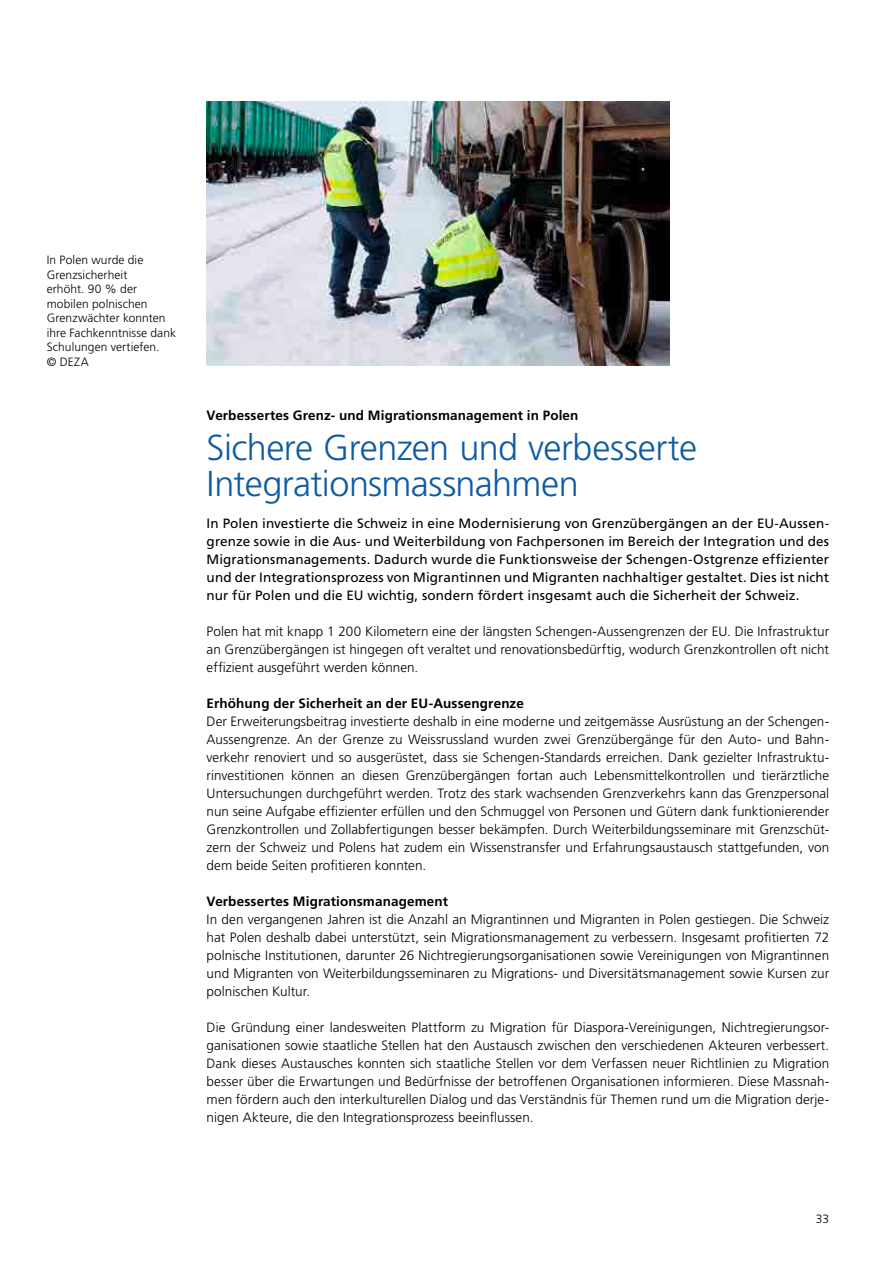
<style>
.page{position:relative;width:893px;height:1263px;background:#fff}
.page>*{position:absolute;margin:0;border:0;box-sizing:border-box;transform-origin:0 0}
.Titeli{font:300 36px/36px "Frutiger LT Pro";letter-spacing:-.015em;color:#0f5ba3}
.Lauftext{font:300 13.5px/18px "Frutiger LT Pro";letter-spacing:.005em;color:#000;text-align:justify}
.Lead{font:13.5px/18px "Frutiger LT Pro";letter-spacing:.01em;color:#000;text-align:justify}
.Lauftext_Titel{font:700 13.5px "Frutiger LT Pro";letter-spacing:.01em;color:#000}
.Vortiteli{font:700 13.5px "Frutiger LT Pro";letter-spacing:.01em;color:#000}
.Legende{font:300 12px/14.5px "Frutiger LT Pro";letter-spacing:.005em;color:#000}
</style>
<div class="page">
<img style="left:207px;top:102px;width:462px;height:264px">
<p class="Legende" style="left:47px;top:253px;width:131px">In Polen wurde die<br>Grenzsicherheit<br>erhöht. 90 % der mobilen polnischen<br>Grenzwächter konnten ihre Fachkenntnisse dank<br>Schulungen vertiefen.<br>© DEZA</p>
<p class="Vortiteli" style="left:207px;top:407px;width:373px">Verbessertes Grenz- und Migrationsmanagement in Polen</p>
<p class="Titeli" style="left:207px;top:430px;width:492px">Sichere Grenzen und verbesserte<br>Integrationsmassnahmen</p>
<p class="Lead" style="left:207px;top:514px;width:624px">In Polen investierte die Schweiz in eine Modernisierung von Grenzübergängen an der EU-Aussen&shy;grenze sowie in die Aus- und Weiterbildung von Fachpersonen im Bereich der Integration und des Migrationsmanagements. Dadurch wurde die Funktionsweise der Schengen-Ostgrenze effizienter und der Integrationsprozess von Migrantinnen und Migranten nachhaltiger gestaltet. Dies ist nicht nur für Polen und die EU wichtig, sondern fördert insgesamt auch die Sicherheit der Schweiz.</p>
<p class="Lauftext" style="left:207px;top:622px;width:624px">Polen hat mit knapp 1 200 Kilometern eine der längsten Schengen-Aussengrenzen der EU. Die Infrastruktur an Grenzübergängen ist hingegen oft veraltet und renovationsbedürftig, wodurch Grenzkontrollen oft nicht effizient ausgeführt werden können.</p>
<p class="Lauftext_Titel" style="left:207px;top:695px;width:319px">Erhöhung der Sicherheit an der EU-Aussengrenze</p>
<p class="Lauftext" style="left:207px;top:712px;width:624px">Der Erweiterungsbeitrag investierte deshalb in eine moderne und zeitgemässe Ausrüstung an der Schengen-Aussengrenze. An der Grenze zu Weissrussland wurden zwei Grenzübergänge für den Auto- und Bahn&shy;verkehr renoviert und so ausgerüstet, dass sie Schengen-Standards erreichen. Dank gezielter Infrastruktu&shy;rinvestitionen können an diesen Grenzübergängen fortan auch Lebensmittelkontrollen und tierärztliche Untersuchungen durchgeführt werden. Trotz des stark wachsenden Grenzverkehrs kann das Grenzpersonal nun seine Aufgabe effizienter erfüllen und den Schmuggel von Personen und Gütern dank funktionierender Grenzkontrollen und Zollabfertigungen besser bekämpfen. Durch Weiterbildungsseminare mit Grenzschüt&shy;zern der Schweiz und Polens hat zudem ein Wissenstransfer und Erfahrungsaustausch stattgefunden, von dem beide Seiten profitieren konnten.</p>
<p class="Lauftext_Titel" style="left:207px;top:893px;width:243px">Verbessertes Migrationsmanagement</p>
<p class="Lauftext" style="left:207px;top:910px;width:624px">In den vergangenen Jahren ist die Anzahl an Migrantinnen und Migranten in Polen gestiegen. Die Schweiz hat Polen deshalb dabei unterstützt, sein Migrationsmanagement zu verbessern. Insgesamt profitierten 72 polnische Institutionen, darunter 26 Nichtregierungsorganisationen sowie Vereinigungen von Migrantinnen und Migranten von Weiterbildungsseminaren zu Migrations- und Diversitätsmanagement sowie Kursen zur polnischen Kultur.</p>
<p class="Lauftext" style="left:207px;top:1018px;width:624px">Die Gründung einer landesweiten Plattform zu Migration für Diaspora-Vereinigungen, Nichtregierungsor&shy;ganisationen sowie staatliche Stellen hat den Austausch zwischen den verschiedenen Akteuren verbessert.<br>Dank dieses Austausches konnten sich staatliche Stellen vor dem Verfassen neuer Richtlinien zu Migration besser über die Erwartungen und Bedürfnisse der betroffenen Organisationen informieren. Diese Massnah&shy;men fördern auch den interkulturellen Dialog und das Verständnis für Themen rund um die Migration derje&shy;nigen Akteure, die den Integrationsprozess beeinflussen.</p>
<p class="Legende" style="left:816px;top:1211px;width:15px">33</p>
</div>
